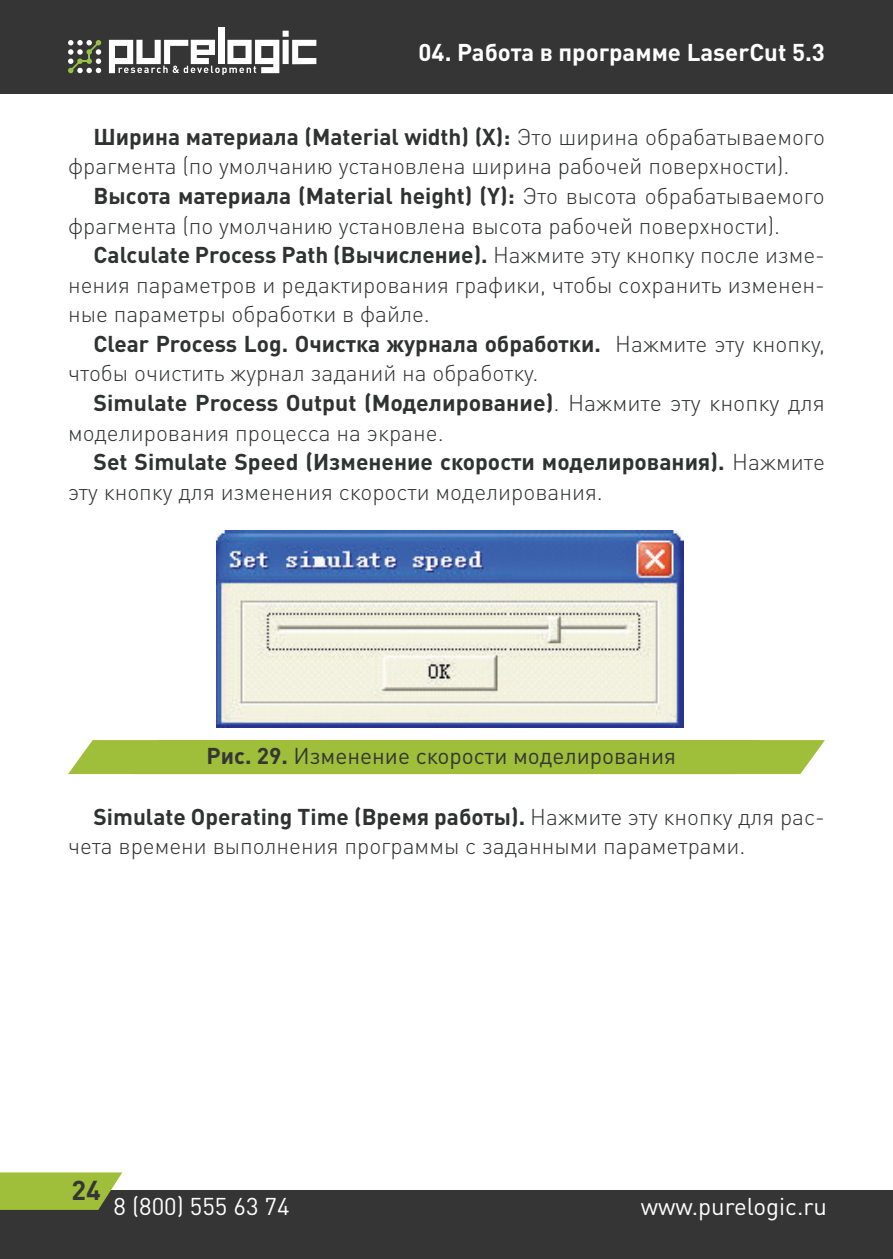
<style>
.page{position:relative;width:893px;height:1259px;background:#fff}
.page>*{position:absolute;margin:0;border:0;box-sizing:border-box;transform-origin:0 0}
.t1{font:700 27px "DIN Pro";color:#363536}
.t2{font:700 24px "DIN Pro";color:#fff}
.t3{font:24px "DIN Pro";color:#fff}
.t4{font:300 22.8px/29.7px "DIN Pro";color:#303232}
.t5{font:22.8px "DIN Pro";color:#363536}
.s1{font-weight:700}
</style>
<div class="page">
<div style="left:0;top:0;width:893px;height:94px;background:#363536"></div>
<div style="left:0;top:1190px;width:893px;height:69px;background:#363536"></div>
<div style="left:218px;top:28px;width:6px;height:36px;background:#fff"></div>
<svg style="left:68px;top:40px;width:33px;height:33px"></svg>
<svg style="left:109px;top:31px;width:207px;height:44px"></svg>
<svg style="left:0;top:1172px;width:122px;height:38px;background:#9ab63f"></svg>
<img style="left:216px;top:530px;width:467px;height:197px">
<div style="left:68px;top:740px;width:757px;height:34px;background:#9fbf3a"></div>
<p class="t2" style="left:419px;top:36px;width:408px">04. Работа в программе LaserCut 5.3</p>
<p class="t4" style="left:68px;top:121px;width:758px;text-indent:26px"><span class="s1">Ширина материала (Material width) (X):</span> Это ширина обрабатываемого фрагмента (по умолчанию установлена ширина рабочей поверхности).</p>
<p class="t4" style="left:68px;top:180px;width:758px;text-indent:26px"><span class="s1">Высота материала (Material height) (Y):</span> Это высота обрабатываемого фрагмента (по умолчанию установлена высота рабочей поверхности).</p>
<p class="t4" style="left:68px;top:239px;width:758px;text-align:justify;text-indent:26px"><span class="s1">Calculate Process Path (Вычисление).</span> Нажмите эту кнопку после изме&shy;нения параметров и редактирования графики, чтобы сохранить изменен&shy;ные параметры обработки в файле.</p>
<p class="t4" style="left:68px;top:328px;width:758px;text-indent:26px"><span class="s1">Clear Process Log. Очистка журнала обработки.</span> Нажмите эту кнопку, чтобы очистить журнал заданий на обработку.</p>
<p class="t4" style="left:68px;top:387px;width:758px;text-indent:26px"><span class="s1">Simulate Process Output (Моделирование)</span>. Нажмите эту кнопку для моделирования процесса на экране.</p>
<p class="t4" style="left:68px;top:446px;width:758px;text-indent:26px"><span class="s1">Set Simulate Speed (Изменение скорости моделирования).</span> Нажмите эту кнопку для изменения скорости моделирования.</p>
<p class="t5" style="left:207px;top:740px;width:471px"><span class="s1">Рис. 29.</span> Изменение скорости моделирования</p>
<p class="t4" style="left:68px;top:801px;width:758px;text-indent:26px"><span class="s1">Simulate Operating Time (Время работы).</span> Нажмите эту кнопку для рас&shy;чета времени выполнения программы с заданными параметрами.</p>
<p class="t1" style="left:71px;top:1171px;width:31px">24</p>
<p class="t3" style="left:114px;top:1189px;width:178px">8 (800) 555 63 74</p>
<p class="t3" style="left:641px;top:1189px;width:188px">www.purelogic.ru</p>
</div>
